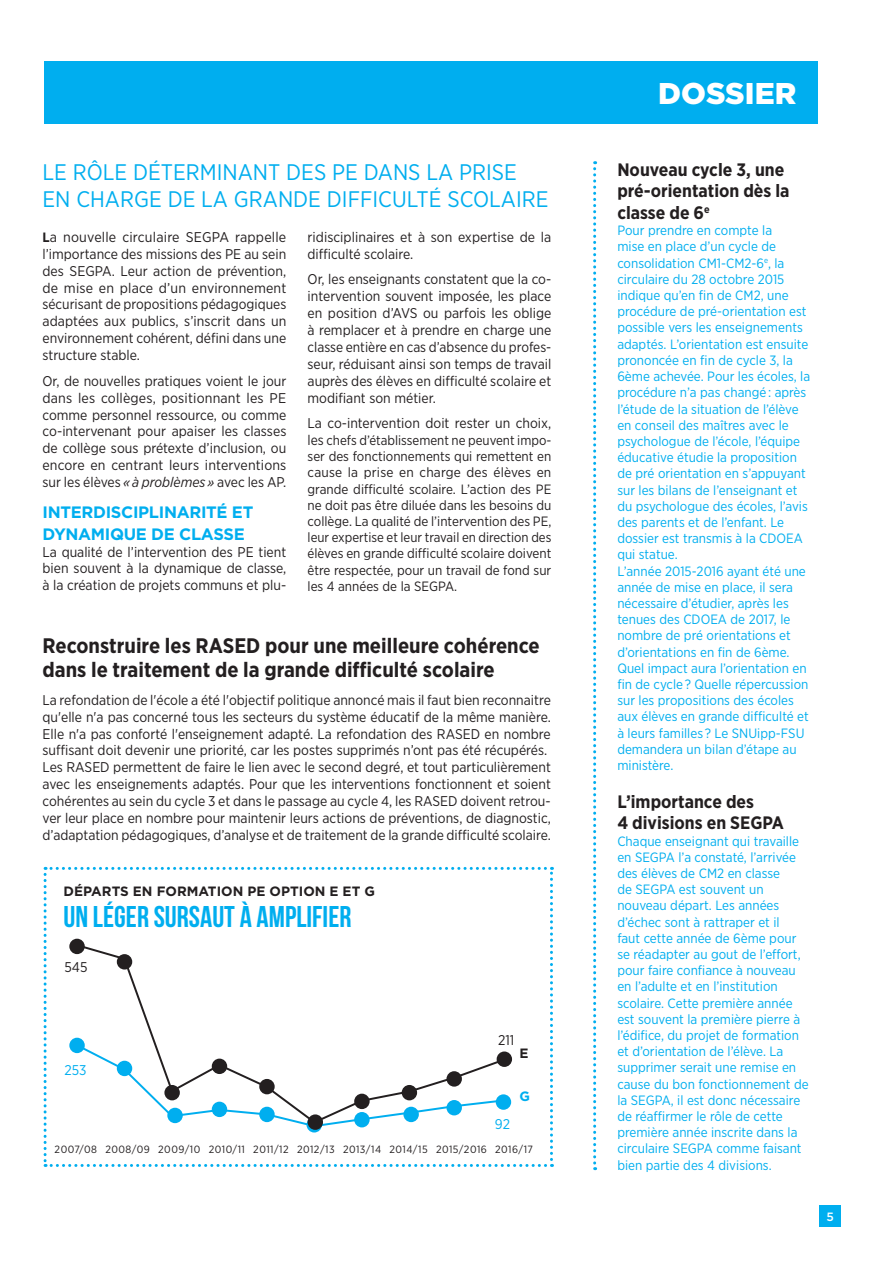
<style>
.page{position:relative;width:893px;height:1263px;background:#fff}
.page>*{position:absolute;margin:0;border:0;box-sizing:border-box;transform-origin:0 0}
.t1{font:30px "Bebas Neue";color:#00aeef}
.t2{font:900 30px "Gotham";color:#fff}
.t3{font:22.5px/27px "Gotham Narrow";color:#00aeef}
.t4{font:700 21px/24px "Gotham Narrow";color:#231f20}
.t5{font:700 18px/21.6px "Gotham Narrow";color:#231f20}
.t6{font:700 16.5px/21.6px "Gotham";letter-spacing:-.02em;color:#00aeef}
.t7{font:14.1px/17px "Gotham Narrow";color:#231f20;text-align:justify}
.t8{font:14.1px "Gotham Narrow";color:#00aeef}
.t9{font:13.5px/16.2px "Gotham Narrow";color:#00aeef}
.t10{font:13.5px/16.2px "Gotham Narrow";color:#231f20;text-align:justify}
.t11{font:700 13.5px "Gotham";color:#231f20}
.t12{font:700 13.5px "Gotham";color:#00aeef}
.t13{font:500 12px "Gotham";color:#fff}
.t14{font:10.5px "Gotham Narrow";letter-spacing:.045em;color:#231f20}
.s1{font-weight:700;font-size:13.5px}
.s2{font-style:italic}
.s3{font-size:14.1px}
</style>
<div class="page">
<div style="left:820px;top:1205px;width:21px;height:22px;background:#00aeef"></div>
<svg style="left:593px;top:161px;width:3px;height:1009px"></svg>
<div style="left:44px;top:61px;width:773px;height:62px;background:#00aeef"></div>
<svg style="left:44px;top:867px;width:509px;height:300px"></svg>
<svg style="left:75px;top:943px;width:432px;height:182px"></svg>
<div style="left:69px;top:939px;width:16px;height:15px;background:#231f20;border-radius:50%"></div>
<div style="left:69px;top:1038px;width:16px;height:15px;background:#00aeef;border-radius:50%"></div>
<div style="left:117px;top:1061px;width:15px;height:15px;background:#00aeef;border-radius:50%"></div>
<div style="left:167px;top:1108px;width:16px;height:15px;background:#00aeef;border-radius:50%"></div>
<div style="left:212px;top:1102px;width:15px;height:15px;background:#00aeef;border-radius:50%"></div>
<div style="left:259px;top:1107px;width:16px;height:15px;background:#00aeef;border-radius:50%"></div>
<svg style="left:307px;top:1117px;width:15px;height:15px"></svg>
<div style="left:354px;top:1112px;width:16px;height:15px;background:#00aeef;border-radius:50%"></div>
<div style="left:403px;top:1107px;width:16px;height:15px;background:#00aeef;border-radius:50%"></div>
<div style="left:446px;top:1100px;width:16px;height:15px;background:#00aeef;border-radius:50%"></div>
<div style="left:496px;top:1094px;width:15px;height:16px;background:#00aeef;border-radius:50%"></div>
<div style="left:117px;top:954px;width:15px;height:15px;background:#231f20;border-radius:50%"></div>
<div style="left:164px;top:1085px;width:16px;height:15px;background:#231f20;border-radius:50%"></div>
<div style="left:212px;top:1058px;width:15px;height:16px;background:#231f20;border-radius:50%"></div>
<div style="left:259px;top:1079px;width:16px;height:15px;background:#231f20;border-radius:50%"></div>
<div style="left:308px;top:1114px;width:15px;height:16px;background:#231f20;border-radius:50%"></div>
<div style="left:354px;top:1094px;width:16px;height:15px;background:#231f20;border-radius:50%"></div>
<div style="left:402px;top:1085px;width:15px;height:15px;background:#231f20;border-radius:50%"></div>
<div style="left:446px;top:1071px;width:16px;height:16px;background:#231f20;border-radius:50%"></div>
<div style="left:497px;top:1051px;width:15px;height:16px;background:#231f20;border-radius:50%"></div>
<h2 class="t3" style="left:43px;top:158px;width:507px">LE RÔLE DÉTERMINANT DES PE DANS LA PRISE<br>EN CHARGE DE LA GRANDE DIFFICULTÉ SCOLAIRE</h2>
<p class="t7" style="left:43px;top:228px;width:245px"><span class="s1">L</span>a nouvelle circulaire SEGPA rappelle l’importance des missions des PE au sein des SEGPA. Leur action de prévention, de mise en place d’un environnement sécurisant de propositions pédagogiques adaptées aux publics, s’inscrit dans un environnement cohérent, défini dans une structure stable.</p>
<p class="t7" style="left:43px;top:372px;width:245px">Or, de nouvelles pratiques voient le jour dans les collèges, positionnant les PE comme personnel ressource, ou comme co-intervenant pour apaiser les classes de collège sous prétexte d’inclusion, ou encore en centrant leurs interventions sur les élèves <span class="s2">« à problèmes »</span> avec les AP.</p>
<p class="t6" style="left:43px;top:501px;width:212px">INTERDISCIPLINARITÉ ET<br>DYNAMIQUE DE CLASSE</p>
<p class="t7" style="left:43px;top:543px;width:245px">La qualité de l’intervention des PE tient bien souvent à la dynamique de classe, à la création de projets communs et plu-</p>
<p class="t7" style="left:308px;top:228px;width:245px">ridisciplinaires et à son expertise de la difficulté scolaire.</p>
<p class="t7" style="left:308px;top:270px;width:245px">Or, les enseignants constatent que la co&shy;intervention souvent imposée, les place en position d’AVS ou parfois les oblige à remplacer et à prendre en charge une classe entière en cas d’absence du profes&shy;seur, réduisant ainsi son temps de travail auprès des élèves en difficulté scolaire et modifiant son métier.</p>
<p class="t7" style="left:308px;top:414px;width:245px">La co-intervention doit rester un choix,</p>
<p class="t10" style="left:308px;top:432px;width:245px"><span class="s3">les</span> chefs d’établissement ne peuvent impo&shy;ser des fonctionnements qui remettent en cause la prise en charge des élèves en grande difficulté scolaire. L’action des PE ne doit pas être diluée dans les besoins du collège. La qualité de l’intervention des PE, leur expertise et leur travail en direction des élèves en grande difficulté scolaire doivent être respectée, pour un travail de fond sur les 4 années de la SEGPA.</p>
<h3 class="t4" style="left:43px;top:633px;width:499px">Reconstruire les RASED pour une meilleure cohérence dans le traitement de la grande difficulté scolaire</h3>
<p class="t7" style="left:43px;top:691px;width:510px;text-align:left">La refondation de l'école a été l'objectif politique annoncé mais il faut bien reconnaitre qu'elle n'a pas concerné tous les secteurs du système éducatif de la même manière.<br>Elle n'a pas conforté l'enseignement adapté. La refondation des RASED en nombre suffisant doit devenir une priorité, car les postes supprimés n’ont pas été récupérés.<br>Les RASED permettent de faire le lien avec le second degré, et tout particulièrement avec les enseignements adaptés. Pour que les interventions fonctionnent et soient cohérentes au sein du cycle 3 et dans le passage au cycle 4, les RASED doivent retrou&shy;ver leur place en nombre pour maintenir leurs actions de préventions, de diagnostic, d’adaptation pédagogiques, d’analyse et de traitement de la grande difficulté scolaire.</p>
<p class="t11" style="left:64px;top:882px;width:313px">DÉPARTS EN FORMATION PE OPTION E ET G</p>
<h1 class="t1" style="left:64px;top:900px;width:289px">UN LÉGER SURSAUT À AMPLIFIER</h1>
<p class="t7" style="left:65px;top:958px;width:24px">545</p>
<p class="t8" style="left:65px;top:1061px;width:24px">253</p>
<p class="t7" style="left:498px;top:1031px;width:18px">211</p>
<p class="t8" style="left:495px;top:1115px;width:17px">92</p>
<p class="t11" style="left:520px;top:1044px;width:11px">E</p>
<p class="t12" style="left:520px;top:1087px;width:12px">G</p>
<p class="t14" style="left:55px;top:1143px;width:480px">2007/08 2008/09 2009/10 2010/11 2011/12 2012/13 2013/14 2014/15 2015/2016 2016/17</p>
<h1 class="t2" style="left:658px;top:73px;width:139px">DOSSIER</h1>
<p class="t5" style="left:617px;top:159px;width:174px">Nouveau cycle 3, une pré-orientation dès la classe de 6<sup>e</sup></p>
<p class="t9" style="left:617px;top:222px;width:194px">Pour prendre en compte la<br>mise en place d’un cycle de consolidation CM1-CM2-6<sup>e</sup>, la circulaire du 28 octobre 2015 indique qu’en fin de CM2, une procédure de pré-orientation est possible vers les enseignements adaptés. L’orientation est ensuite prononcée en fin de cycle 3, la<br>6ème achevée. Pour les écoles, la procédure n’a pas changé : après l’étude de la situation de l’élève en conseil des maîtres avec le psychologue de l’école, l’équipe éducative étudie la proposition de pré orientation en s’appuyant sur les bilans de l’enseignant et du psychologue des écoles, l’avis des parents et de l’enfant. Le dossier est transmis à la CDOEA qui statue.<br>L’année 2015-2016 ayant été une année de mise en place, il sera nécessaire d’étudier, après les tenues des CDOEA de 2017, le nombre de pré orientations et d’orientations en fin de 6ème.<br>Quel impact aura l’orientation en fin de cycle ? Quelle répercussion sur les propositions des écoles aux élèves en grande difficulté et à leurs familles ? Le SNUipp-FSU demandera un bilan d’étape au ministère.</p>
<p class="t5" style="left:617px;top:790px;width:168px">L’importance des<br>4 divisions en SEGPA</p>
<p class="t9" style="left:617px;top:832px;width:193px">Chaque enseignant qui travaille en SEGPA l’a constaté, l’arrivée des élèves de CM2 en classe<br>de SEGPA est souvent un nouveau départ. Les années d’échec sont à rattraper et il<br>faut cette année de 6ème pour se réadapter au gout de l’effort, pour faire confiance à nouveau en l’adulte et en l’institution scolaire. Cette première année est souvent la première pierre à l’édifice, du projet de formation et d’orientation de l’élève. La supprimer serait une remise en cause du bon fonctionnement de la SEGPA, il est donc nécessaire de réaffirmer le rôle de cette première année inscrite dans la circulaire SEGPA comme faisant bien partie des 4 divisions.</p>
<p class="t13" style="left:826px;top:1209px;width:9px">5</p>
</div>
